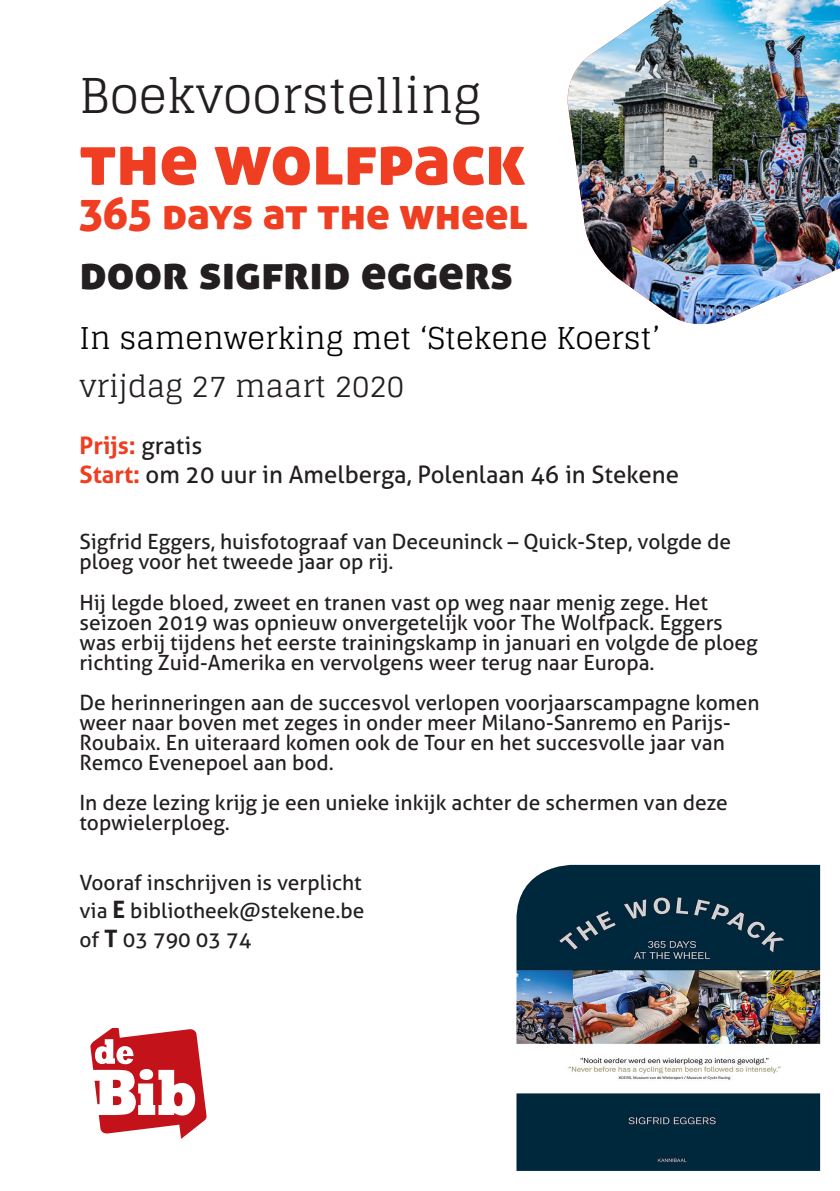
<style>
.page{position:relative;width:840px;height:1191px;background:#fff}
.page>*{position:absolute;margin:0;border:0;box-sizing:border-box;transform-origin:0 0}
.t1{font:72px "Aller Display";color:#ef3e22}
.t2{font:48px "Aller Display";color:#231f20}
.t3{font:48px "Glegoo";color:#231f20}
.t4{font:44px "Aller Display";color:#ef3e22}
.t5{font:30px "Glegoo";color:#000}
.t6{font:30px "Glegoo";color:#231f20}
.t7{font:24px "Aller";color:#231f20}
.t8{font:700 24px "Aller";color:#ef3e22}
.t9{font:21px/20px "Aller";color:#231f20}
.s1{font-weight:400;color:#231f20}
.s2{font-weight:700;color:#ef3e22}
.s3{font-weight:700;font-size:24px}
</style>
<div class="page">
<svg style="left:90px;top:1028px;width:116px;height:111px"></svg>
<img style="left:567px;top:0;width:272px;height:324px">
<img style="left:516px;top:865px;width:303px;height:305px">
<p class="t3" style="left:79px;top:65px;width:403px">Boekvoorstelling</p>
<p class="t1" style="left:79px;top:113px;width:447px">the wolfpack</p>
<p class="t4" style="left:79px;top:185px;width:449px">365 days at the wheel</p>
<p class="t2" style="left:79px;top:241px;width:435px">door sigfrid eggers</p>
<p class="t5" style="left:79px;top:319px;width:581px">In samenwerking met ‘Stekene Koerst’</p>
<p class="t6" style="left:79px;top:367px;width:326px">vrijdag 27 maart 2020</p>
<p class="t8" style="left:79px;top:431px;width:124px">Prijs: <span class="s1">gratis</span></p>
<p class="t7" style="left:79px;top:460px;width:600px"><span class="s2">Start:</span> om 20 uur in Amelberga, Polenlaan 46 in Stekene</p>
<p class="t9" style="left:79px;top:532px;width:653px">Sigfrid Eggers, huisfotograaf van Deceuninck – Quick-Step, volgde de ploeg voor het tweede jaar op rij.</p>
<p class="t9" style="left:79px;top:592px;width:679px">Hij legde bloed, zweet en tranen vast op weg naar menig zege. Het seizoen 2019 was opnieuw onvergetelijk voor The Wolfpack. Eggers was erbij tijdens het eerste trainingskamp in januari en volgde de ploeg richting Zuid-Amerika en vervolgens weer terug naar Europa.</p>
<p class="t9" style="left:79px;top:692px;width:681px">De herinneringen aan de succesvol verlopen voorjaarscampagne komen weer naar boven met zeges in onder meer Milano-Sanremo en Parijs-Roubaix. En uiteraard komen ook de Tour en het succesvolle jaar van Remco Evenepoel aan bod.</p>
<p class="t9" style="left:79px;top:792px;width:649px">In deze lezing krijg je een unieke inkijk achter de schermen van deze topwielerploeg.</p>
<p class="t9" style="left:79px;top:872px;width:284px">Vooraf inschrijven is verplicht</p>
<p class="t9" style="left:79px;top:901px;width:286px">via <span class="s3">E</span> bibliotheek@stekene.be</p>
<p class="t9" style="left:79px;top:929px;width:173px">of <span class="s3">T</span> 03 790 03 74</p>
</div>
